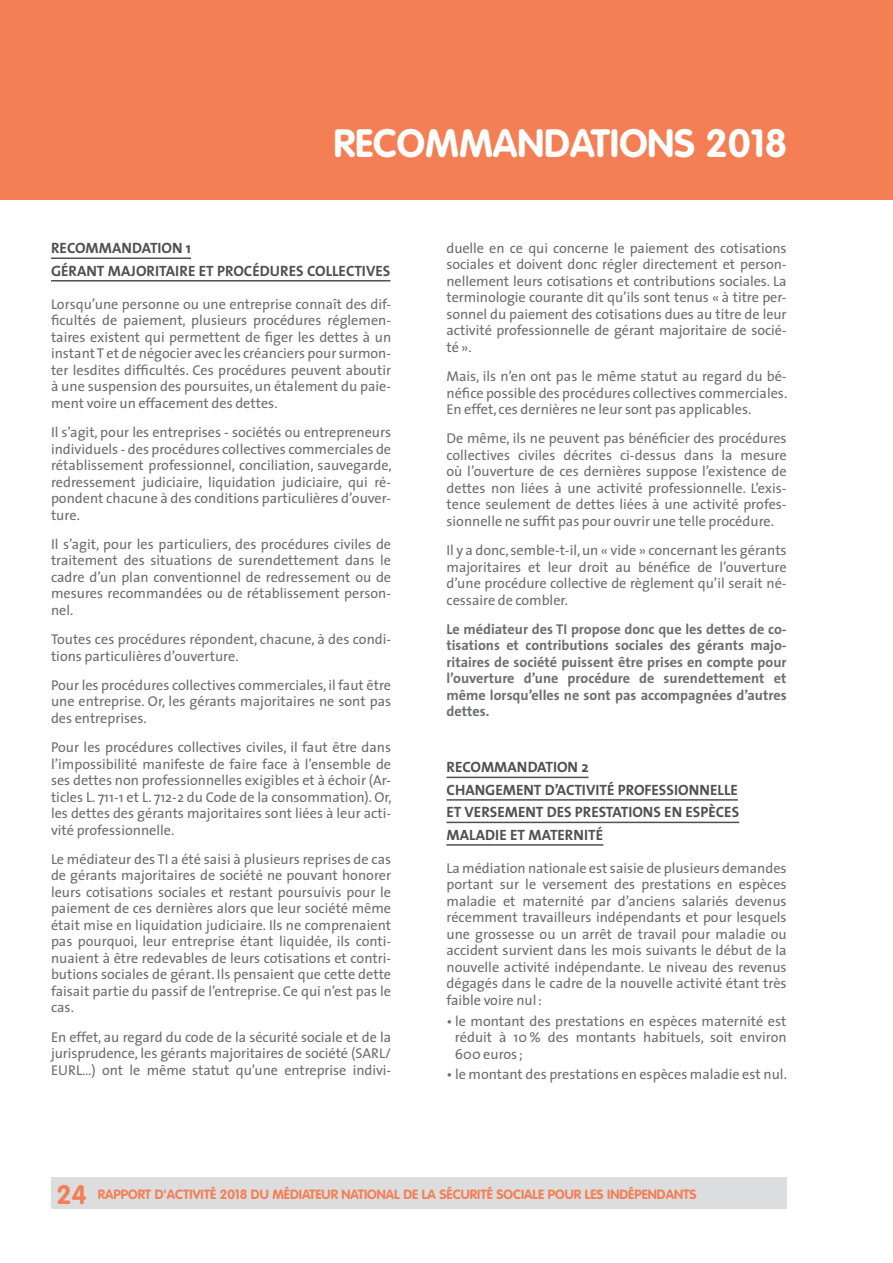
<style>
.page{position:relative;width:893px;height:1263px;background:#fff}
.page>*{position:absolute;margin:0;border:0;box-sizing:border-box;transform-origin:0 0}
.t1{font:700 39px "VAG Rounded";color:#fff}
.t2{font:700 15px/22.5px "The Sans";color:#505052}
.t3{font:14.25px/16.5px "The Sans";color:#6c6d70;text-align:justify}
.t4{font:700 14.25px/16.5px "The Sans";color:#6c6d70;text-align:justify}
.t5{font:700 13.2px "VAG Rounded";color:#f47f54}
.s1{font-size:26.4px}
</style>
<div class="page">
<div style="left:51px;top:1177px;width:736px;height:32px;background:#dcdddf"></div>
<hr style="left:51px;top:257px;width:140px;height:2px;background:#505052">
<hr style="left:51px;top:280px;width:339px;height:1px;background:#505052">
<hr style="left:446px;top:777px;width:143px;height:1px;background:#505052">
<hr style="left:446px;top:799px;width:292px;height:2px;background:#505052">
<hr style="left:446px;top:822px;width:293px;height:1px;background:#505052">
<hr style="left:446px;top:844px;width:157px;height:2px;background:#505052">
<div style="left:0;top:0;width:893px;height:200px;background:#f47f54"></div>
<h1 class="t1" style="left:333px;top:121px;width:455px">RECOMMANDATIONS 2018</h1>
<p class="t2" style="left:51px;top:237px;width:341px">RECOMMANDATION 1<br>GÉRANT MAJORITAIRE ET PROCÉDURES COLLECTIVES</p>
<p class="t3" style="left:51px;top:295px;width:342px">Lorsqu’une personne ou une entreprise connaît des dif&shy;ficultés de paiement, plusieurs procédures réglemen&shy;taires existent qui permettent de figer les dettes à un instant T et de négocier avec les créanciers pour surmon&shy;ter lesdites difficultés. Ces procédures peuvent aboutir à une suspension des poursuites, un étalement du paie&shy;ment voire un effacement des dettes.</p>
<p class="t3" style="left:51px;top:423px;width:342px">Il s’agit, pour les entreprises - sociétés ou entrepreneurs individuels - des procédures collectives commerciales de rétablissement professionnel, conciliation, sauvegarde, redressement judiciaire, liquidation judiciaire, qui ré&shy;pondent chacune à des conditions particulières d’ouver&shy;ture.</p>
<p class="t3" style="left:51px;top:535px;width:342px">Il s’agit, pour les particuliers, des procédures civiles de traitement des situations de surendettement dans le cadre d’un plan conventionnel de redressement ou de mesures recommandées ou de rétablissement person&shy;nel.</p>
<p class="t3" style="left:51px;top:631px;width:342px">Toutes ces procédures répondent, chacune, à des condi&shy;tions particulières d’ouverture.</p>
<p class="t3" style="left:51px;top:676px;width:342px">Pour les procédures collectives commerciales, il faut être une entreprise. Or, les gérants majoritaires ne sont pas des entreprises.</p>
<p class="t3" style="left:51px;top:739px;width:342px">Pour les procédures collectives civiles, il faut être dans l’impossibilité manifeste de faire face à l’ensemble de ses dettes non professionnelles exigibles et à échoir (Ar&shy;ticles L. 711-1 et L. 712-2 du Code de la consommation). Or, les dettes des gérants majoritaires sont liées à leur acti&shy;vité professionnelle.</p>
<p class="t3" style="left:51px;top:850px;width:342px">Le médiateur des TI a été saisi à plusieurs reprises de cas de gérants majoritaires de société ne pouvant honorer leurs cotisations sociales et restant poursuivis pour le paiement de ces dernières alors que leur société même était mise en liquidation judiciaire. Ils ne comprenaient pas pourquoi, leur entreprise étant liquidée, ils conti&shy;nuaient à être redevables de leurs cotisations et contri&shy;butions sociales de gérant. Ils pensaient que cette dette faisait partie du passif de l’entreprise. Ce qui n’est pas le cas.</p>
<p class="t3" style="left:51px;top:1028px;width:342px">En effet, au regard du code de la sécurité sociale et de la jurisprudence, les gérants majoritaires de société (SARL/ EURL…) ont le même statut qu’une entreprise indivi-</p>
<p class="t3" style="left:446px;top:239px;width:342px">duelle en ce qui concerne le paiement des cotisations sociales et doivent donc régler directement et person&shy;nellement leurs cotisations et contributions sociales. La terminologie courante dit qu’ils sont tenus « à titre per&shy;sonnel du paiement des cotisations dues au titre de leur activité professionnelle de gérant majoritaire de socié&shy;té ».</p>
<p class="t3" style="left:446px;top:368px;width:342px">Mais, ils n’en ont pas le même statut au regard du bé&shy;néfice possible des procédures collectives commerciales.<br>En effet, ces dernières ne leur sont pas applicables.</p>
<p class="t3" style="left:446px;top:430px;width:342px">De même, ils ne peuvent pas bénéficier des procédures collectives civiles décrites ci-dessus dans la mesure où l’ouverture de ces dernières suppose l’existence de dettes non liées à une activité professionnelle. L’exis&shy;tence seulement de dettes liées à une activité profes&shy;sionnelle ne suffit pas pour ouvrir une telle procédure.</p>
<p class="t3" style="left:446px;top:542px;width:342px">Il y a donc, semble-t-il, un « vide » concernant les gérants majoritaires et leur droit au bénéfice de l’ouverture d’une procédure collective de règlement qu’il serait né&shy;cessaire de combler.</p>
<p class="t4" style="left:446px;top:620px;width:342px">Le médiateur des TI propose donc que les dettes de co&shy;tisations et contributions sociales des gérants majo&shy;ritaires de société puissent être prises en compte pour l’ouverture d’une procédure de surendettement et même lorsqu’elles ne sont pas accompagnées d’autres dettes.</p>
<p class="t2" style="left:446px;top:756px;width:294px">RECOMMANDATION 2<br>CHANGEMENT D’ACTIVITÉ PROFESSIONNELLE<br>ET VERSEMENT DES PRESTATIONS EN ESPÈCES<br>MALADIE ET MATERNITÉ</p>
<p class="t3" style="left:446px;top:859px;width:342px">La médiation nationale est saisie de plusieurs demandes portant sur le versement des prestations en espèces maladie et maternité par d’anciens salariés devenus récemment travailleurs indépendants et pour lesquels une grossesse ou un arrêt de travail pour maladie ou accident survient dans les mois suivants le début de la nouvelle activité indépendante. Le niveau des revenus dégagés dans le cadre de la nouvelle activité étant très faible voire nul:</p>
<p class="t3" style="left:455px;top:1012px;width:333px;text-indent:-8px">• le montant des prestations en espèces maternité est réduit à 10 % des montants habituels, soit environ 600 euros ;</p>
<p class="t3" style="left:446px;top:1066px;width:342px">• le montant des prestations en espèces maladie est nul.</p>
<p class="t5" style="left:56px;top:1187px;width:642px"><span class="s1">24</span> RAPPORT D'ACTIVITÉ 2018 DU MÉDIATEUR NATIONAL DE LA SÉCURITÉ SOCIALE POUR LES INDÉPENDANTS</p>
</div>
